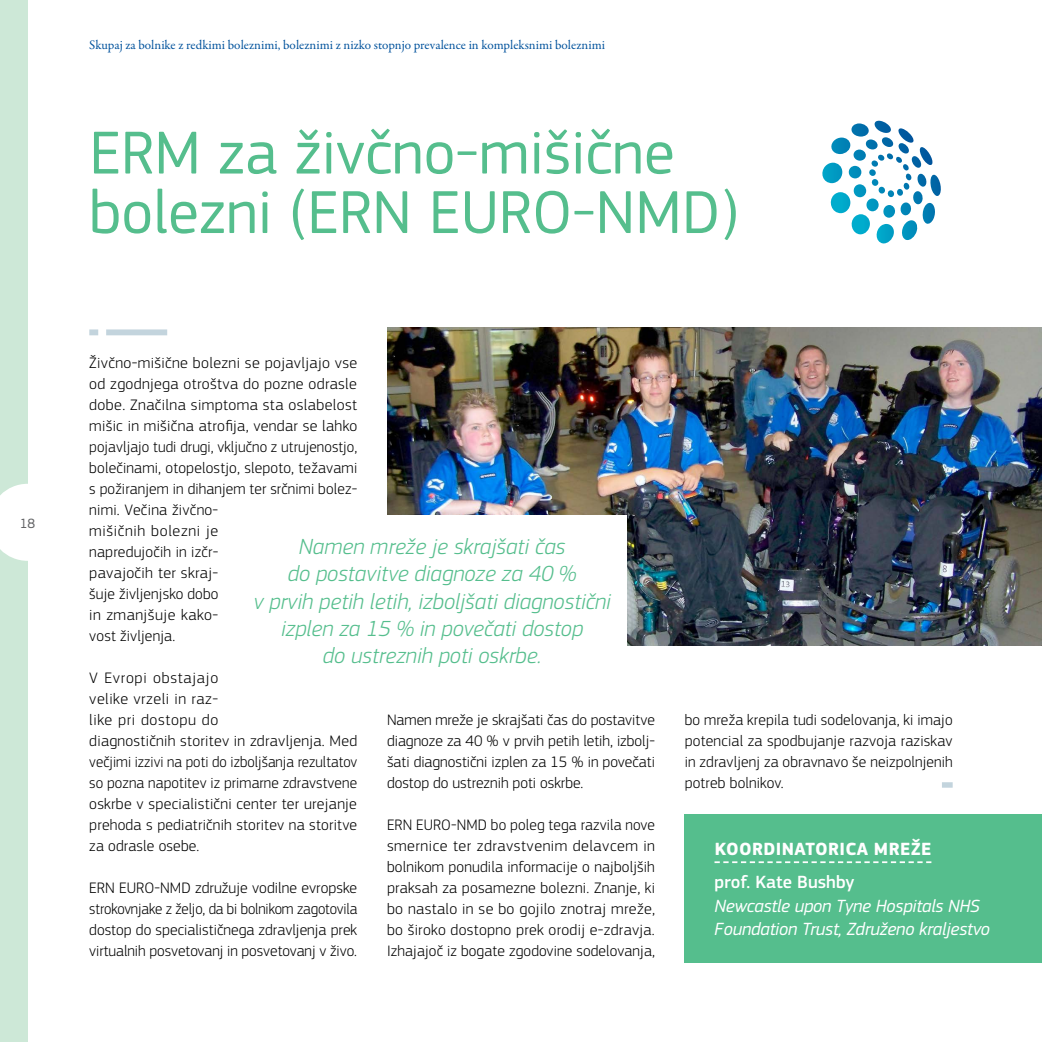
<style>
.page{position:relative;width:1042px;height:1042px;background:#fff}
.page>*{position:absolute;margin:0;border:0;box-sizing:border-box;transform-origin:0 0}
.t1{font:63px/59.5px "EC Square Sans Pro";color:#55be8d}
.t2{font:italic 300 22.75px/27.1px "EC Square Sans Pro";color:#55be8d;text-align:center}
.t3{font:italic 18.38px/23.6px "EC Square Sans Pro";letter-spacing:-.01em;color:#fff}
.t4{font:700 18.38px "EC Square Sans Pro";letter-spacing:.02em;color:#fff}
.t5{font:500 18.38px "EC Square Sans Pro";color:#fff}
.t6{font:300 15.75px/21px "EC Square Sans Pro";letter-spacing:.01em;color:#000;text-align:justify}
.t7{font:14px "EC Square Sans Pro";color:#636466}
.t8{font:13.12px "Garamond Premr Pro";color:#00529c}
</style>
<div class="page">
<img style="left:387px;top:327px;width:655px;height:318px">
<svg style="left:942px;top:782px;width:10px;height:6px"></svg>
<div style="left:238px;top:515px;width:388px;height:170px;background:#fff"></div>
<svg style="left:89px;top:329px;width:79px;height:6px"></svg>
<div style="left:685px;top:814px;width:357px;height:148px;background:#55be8d"></div>
<svg style="left:714px;top:861px;width:217px;height:2px"></svg>
<div style="left:0;top:0;width:28px;height:1042px;background:#cde8d7"></div>
<svg style="left:0;top:484px;width:28px;height:77px;background:#fafcfb"></svg>
<svg style="left:822px;top:120px;width:119px;height:124px"></svg>
<p class="t7" style="left:20px;top:515px;width:17px">18</p>
<p class="t8" style="left:89px;top:37px;width:517px">Skupaj za bolnike z redkimi boleznimi, boleznimi z nizko stopnjo prevalence in kompleksnimi boleznimi</p>
<h1 class="t1" style="left:89px;top:123px;width:651px">ERM za živčno-mišične bolezni (ERN EURO-NMD)</h1>
<p class="t6" style="left:89px;top:352px;width:270px;text-align:left">Živčno-mišične bolezni se pojavljajo vse od zgodnjega otroštva do pozne odrasle dobe. Značilna simptoma sta oslabelost mišic in mišična atrofija, vendar se lahko pojavljajo tudi drugi, vključno z utrujenostjo, bolečinami, otopelostjo, slepoto, težavami s požiranjem in dihanjem ter srčnimi bolez&shy;nimi. Večina živčno-<br>mišičnih bolezni je<br>napredujočih in izčr-<br>pavajočih ter skraj-<br>šuje življenjsko dobo<br>in zmanjšuje kako-<br>vost življenja.</p>
<p class="t6" style="left:89px;top:667px;width:269px;text-align:left">V Evropi obstajajo<br>velike vrzeli in raz-<br>like pri dostopu do<br>diagnostičnih storitev in zdravljenja. Med večjimi izzivi na poti do izboljšanja rezultatov so pozna napotitev iz primarne zdravstvene oskrbe v specialistični center ter urejanje prehoda s pediatričnih storitev na storitve za odrasle osebe.</p>
<p class="t6" style="left:89px;top:877px;width:269px">ERN EURO-NMD združuje vodilne evropske strokovnjake z željo, da bi bolnikom zagotovila dostop do specialističnega zdravljenja prek virtualnih posvetovanj in posvetovanj v živo.</p>
<h2 class="t2" style="left:253px;top:533px;width:359px">Namen mreže je skrajšati čas<br>do postavitve diagnoze za 40 %<br>v prvih petih letih, izboljšati diagnostični izplen za 15 % in povečati dostop<br>do ustreznih poti oskrbe.</h2>
<p class="t6" style="left:387px;top:709px;width:269px">Namen mreže je skrajšati čas do postavitve diagnoze za 40 % v prvih petih letih, izbolj&shy;šati diagnostični izplen za 15 % in povečati dostop do ustreznih poti oskrbe.</p>
<p class="t6" style="left:387px;top:814px;width:270px">ERN EURO-NMD bo poleg tega razvila nove smernice ter zdravstvenim delavcem in bolnikom ponudila informacije o najboljših praksah za posamezne bolezni. Znanje, ki bo nastalo in se bo gojilo znotraj mreže, bo široko dostopno prek orodij e-zdravja.<br>Izhajajoč iz bogate zgodovine sodelovanja,</p>
<p class="t6" style="left:685px;top:709px;width:270px">bo mreža krepila tudi sodelovanja, ki imajo potencial za spodbujanje razvoja raziskav in zdravljenj za obravnavo še neizpolnjenih potreb bolnikov.</p>
<p class="t4" style="left:715px;top:837px;width:218px">KOORDINATORICA MREŽE</p>
<p class="t5" style="left:714px;top:871px;width:141px">prof. Kate Bushby</p>
<p class="t3" style="left:714px;top:894px;width:277px">Newcastle upon Tyne Hospitals NHS<br>Foundation Trust, Združeno kraljestvo</p>
</div>
